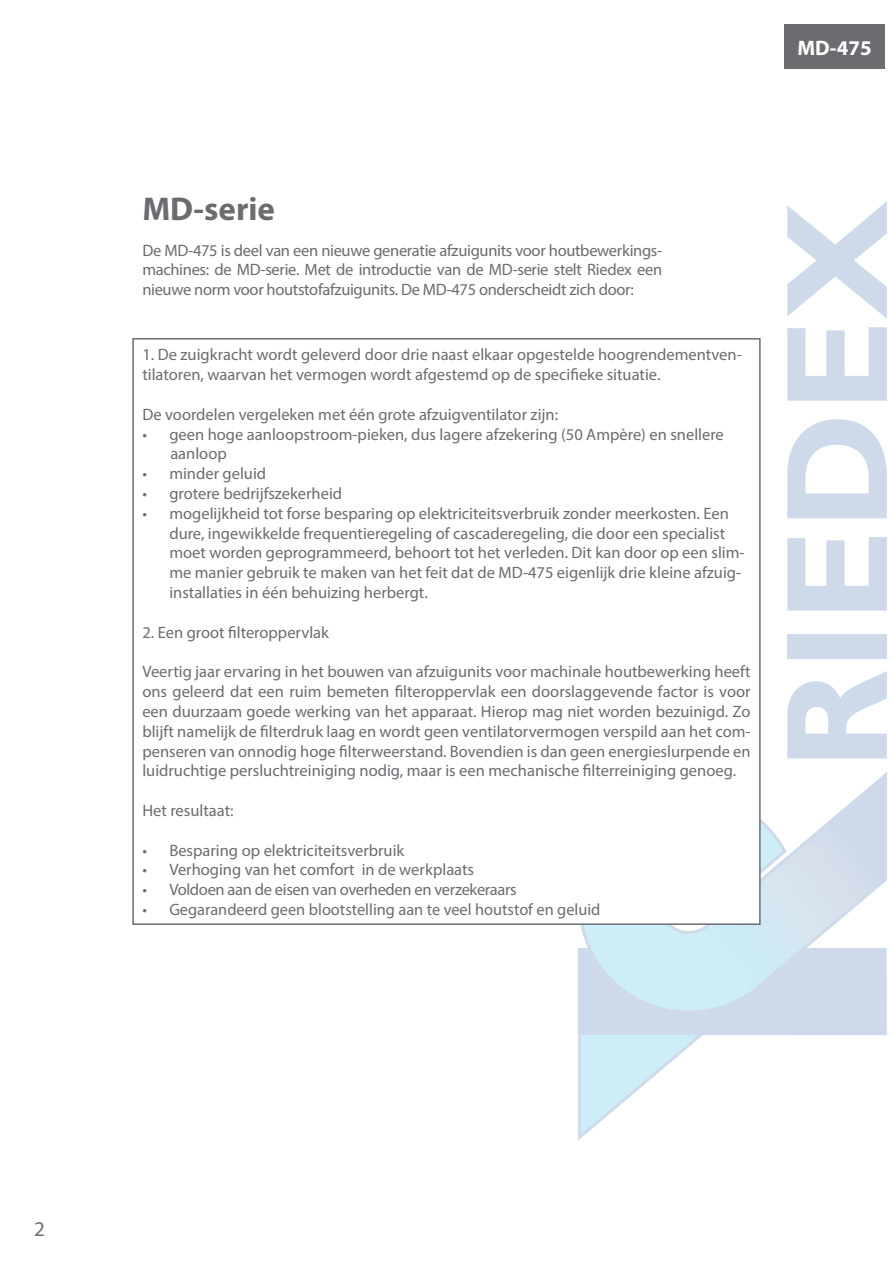
<style>
.page{position:relative;width:893px;height:1263px;background:#fff}
.page>*{position:absolute;margin:0;border:0;box-sizing:border-box;transform-origin:0 0}
.t1{font:700 33px "Myriad Pro";color:#6a6c70}
.t2{font:700 21px "Myriad Pro";color:#fff}
.t3{font:21px "Myriad Pro";color:#696f74}
.t4{font:16.5px/19.8px "Myriad Pro";color:#6a6c70;text-align:justify}
.t5{font:16.5px "Myriad Pro";letter-spacing:-.02em;color:#6a6c70}
</style>
<div class="page">
<div style="left:784px;top:24px;width:101px;height:45px;background:#6a6c70"></div>
<svg style="left:578px;top:772px;width:309px;height:369px"></svg>
<svg style="left:787px;top:671px;width:100px;height:87px"></svg>
<div style="left:787px;top:634px;width:100px;height:25px;background:#cedaea"></div>
<svg style="left:787px;top:537px;width:100px;height:74px"></svg>
<svg style="left:787px;top:419px;width:100px;height:99px"></svg>
<svg style="left:787px;top:327px;width:100px;height:74px"></svg>
<svg style="left:787px;top:201px;width:100px;height:118px"></svg>
<div style="left:133px;top:339px;width:627px;height:585px;background:#fff"></div>
<p class="t2" style="left:797px;top:34px;width:76px">MD-475</p>
<p class="t1" style="left:142px;top:188px;width:134px">MD-serie</p>
<p class="t4" style="left:142px;top:240px;width:521px">De MD-475 is deel van een nieuwe generatie afzuigunits voor houtbewerkings&shy;machines: de MD-serie. Met de introductie van de MD-serie stelt Riedex een nieuwe norm voor houtstofafzuigunits. De MD-475 onderscheidt zich door:</p>
<p class="t4" style="left:142px;top:345px;width:601px">1. De zuigkracht wordt geleverd door drie naast elkaar opgestelde hoogrendementven&shy;tilatoren, waarvan het vermogen wordt afgestemd op de specifieke situatie.</p>
<p class="t4" style="left:142px;top:404px;width:417px">De voordelen vergeleken met één grote afzuigventilator zijn:</p>
<p class="t4" style="left:142px;top:424px;width:583px">• geen hoge aanloopstroom-pieken, dus lagere afzekering (50 Ampère) en snellere</p>
<p class="t4" style="left:170px;top:444px;width:58px">aanloop</p>
<p class="t4" style="left:142px;top:464px;width:125px">• minder geluid</p>
<p class="t4" style="left:142px;top:483px;width:201px">• grotere bedrijfszekerheid</p>
<p class="t4" style="left:169px;top:503px;width:577px;text-align:left;text-indent:-27px">• mogelijkheid tot forse besparing op elektriciteitsverbruik zonder meerkosten. Een dure, ingewikkelde frequentieregeling of cascaderegeling, die door een specialist moet worden geprogrammeerd, behoort tot het verleden. Dit kan door op een slim&shy;me manier gebruik te maken van het feit dat de MD-475 eigenlijk drie kleine afzuig&shy;installaties in één behuizing herbergt.</p>
<p class="t4" style="left:142px;top:622px;width:188px">2. Een groot filteroppervlak</p>
<p class="t4" style="left:142px;top:662px;width:610px">Veertig jaar ervaring in het bouwen van afzuigunits voor machinale houtbewerking heeft ons geleerd dat een ruim bemeten filteroppervlak een doorslaggevende factor is voor een duurzaam goede werking van het apparaat. Hierop mag niet worden bezuinigd. Zo blijft namelijk de filterdruk laag en wordt geen ventilatorvermogen verspild aan het com&shy;penseren van onnodig hoge filterweerstand. Bovendien is dan geen energieslurpende en luidruchtige persluchtreiniging nodig, maar is een mechanische filterreiniging genoeg.</p>
<p class="t4" style="left:142px;top:800px;width:93px">Het resultaat:</p>
<p class="t4" style="left:142px;top:840px;width:263px">• Besparing op elektriciteitsverbruik</p>
<p class="t4" style="left:142px;top:860px;width:333px">• Verhoging van het comfort in de werkplaats</p>
<p class="t5" style="left:142px;top:879px;width:376px">• Voldoen aan de eisen van overheden en verzekeraars</p>
<p class="t4" style="left:142px;top:899px;width:460px">• Gegarandeerd geen blootstelling aan te veel houtstof en geluid</p>
<p class="t3" style="left:34px;top:1216px;width:12px">2</p>
</div>
